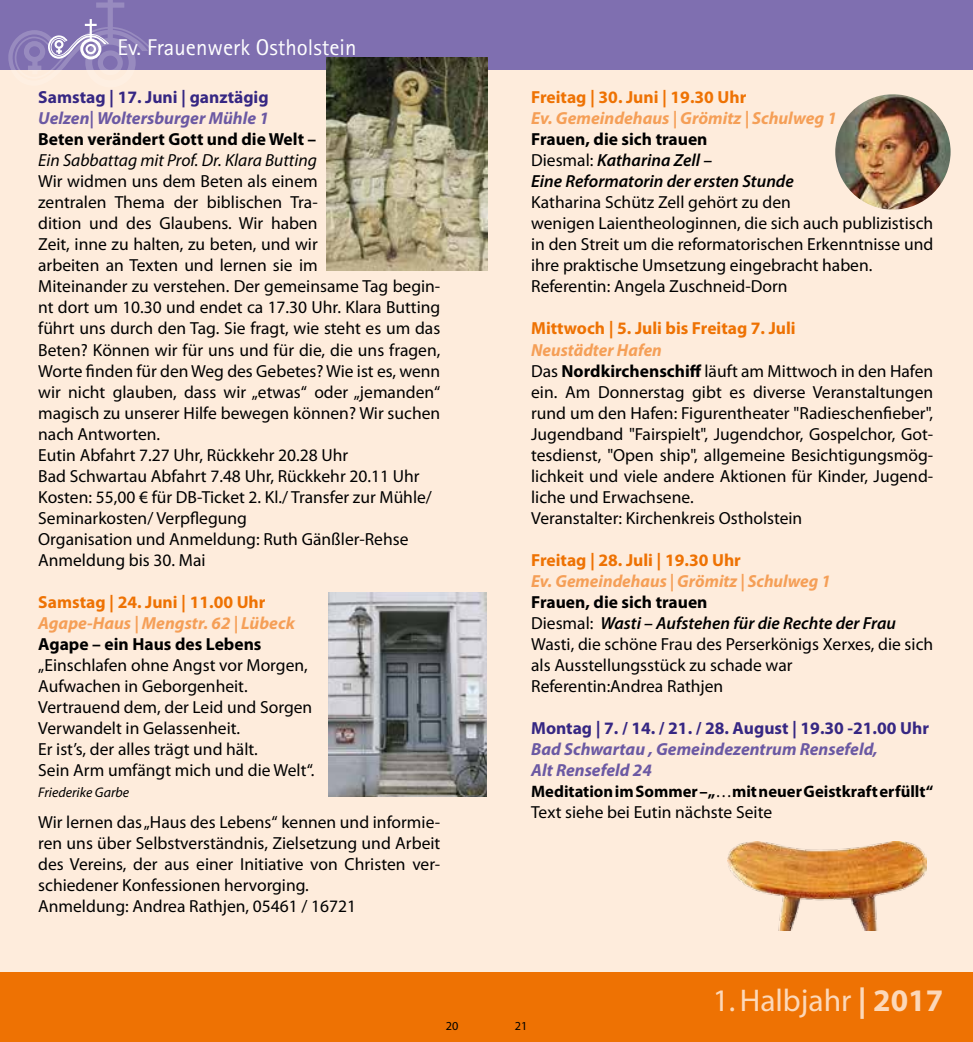
<style>
.page{position:relative;width:973px;height:1042px;background:#fff}
.page>*{position:absolute;margin:0;border:0;box-sizing:border-box;transform-origin:0 0}
.t1{font:31.5px "Myriad";color:#fcd8b9}
.t2{font:22.75px "Rotis Sans Serif";color:#fff}
.t3{font:17.5px/21px "Myriad Pro";color:#000}
.t4{font:700 17.5px "Myriad Pro";color:#ee7203}
.t5{font:italic 700 17.5px "Myriad Pro";color:#f59f57}
.t6{font:italic 700 17.5px/21px "Myriad Pro";color:#6b59a3}
.t7{font:italic 600 17.5px/21px "Myriad Pro";color:#000}
.t8{font:700 17.5px "Myriad Pro";color:#362783}
.t9{font:700 17.5px "Myriad Pro";color:#000}
.t10{font:italic 17.5px "Myriad Pro";color:#000}
.t11{font:700 16.62px "Myriad Pro";color:#000}
.t12{font:italic 14px "Myriad Pro";color:#000}
.t13{font:12.25px "Myriad";color:#000}
.s1{font-weight:700;font-style:normal}
.s2{font-weight:400;font-style:normal}
.s3{font-weight:700;font-style:italic;color:#f59f57}
.s4{font-weight:700}
.s5{font-weight:600;font-style:italic}
.s6{font-weight:400}
</style>
<div class="page">
<div style="left:0;top:0;width:486px;height:1042px;background:#feecdc"></div>
<div style="left:486px;top:0;width:486px;height:1040px;background:#feecdc"></div>
<div style="left:0;top:0;width:972px;height:69px;background:#7f6fb0"></div>
<div style="left:0;top:972px;width:972px;height:70px;background:#ee7203"></div>
<img style="left:327px;top:57px;width:160px;height:214px">
<img style="left:328px;top:593px;width:158px;height:203px">
<img style="left:835px;top:94px;width:115px;height:116px;border-radius:58px">
<img style="left:727px;top:841px;width:199px;height:89px">
<div style="left:108px;top:0;width:5px;height:39px;background:#988bbf"></div>
<div style="left:96px;top:2px;width:28px;height:6px;background:#988bbf"></div>
<hr style="left:90px;top:19px;width:2px;height:20px;background:#fff">
<svg style="left:6px;top:24px;width:148px;height:46px"></svg>
<h2 class="t2" style="left:117px;top:34px;width:240px">Ev. Frauenwerk Ostholstein</h2>
<p class="t8" style="left:38px;top:86px;width:232px">Samstag | 17. Juni | ganztägig</p>
<p class="t6" style="left:38px;top:107px;width:232px">Uelzen| Woltersburger Mühle 1</p>
<p class="t9" style="left:38px;top:128px;width:279px">Beten verändert Gott und die Welt –</p>
<p class="t10" style="left:38px;top:150px;width:280px">Ein Sabbattag mit Prof. Dr. Klara Butting</p>
<p class="t3" style="left:38px;top:171px;width:403px">Wir widmen uns dem Beten als einem<br>zentralen Thema der biblischen Tra-<br>dition und des Glaubens. Wir haben<br>Zeit, inne zu halten, zu beten, und wir<br>arbeiten an Texten und lernen sie im<br>Miteinander zu verstehen. Der gemeinsame Tag begin&shy;nt dort um 10.30 und endet ca 17.30 Uhr. Klara Butting führt uns durch den Tag. Sie fragt, wie steht es um das Beten? Können wir für uns und für die, die uns fragen, Worte finden für den Weg des Gebetes? Wie ist es, wenn wir nicht glauben, dass wir „etwas“ oder „jemanden“ magisch zu unserer Hilfe bewegen können? Wir suchen nach Antworten.<br>Eutin Abfahrt 7.27 Uhr, Rückkehr 20.28 Uhr<br>Bad Schwartau Abfahrt 7.48 Uhr, Rückkehr 20.11 Uhr Kosten: 55,00 € für DB-Ticket 2. Kl./ Transfer zur Mühle/ Seminarkosten/ Verpflegung<br>Organisation und Anmeldung: Ruth Gänßler-Rehse Anmeldung bis 30. Mai</p>
<p class="t4" style="left:38px;top:590px;width:229px">Samstag | 24. Juni | 11.00 Uhr</p>
<p class="t5" style="left:38px;top:611px;width:258px">Agape-Haus | Mengstr. 62 | Lübeck</p>
<p class="t9" style="left:38px;top:632px;width:225px">Agape – ein Haus des Lebens</p>
<p class="t3" style="left:38px;top:654px;width:277px">„Einschlafen ohne Angst vor Morgen, Aufwachen in Geborgenheit.<br>Vertrauend dem, der Leid und Sorgen Verwandelt in Gelassenheit.<br>Er ist’s, der alles trägt und hält.<br>Sein Arm umfängt mich und die Welt“.</p>
<p class="t12" style="left:38px;top:783px;width:92px">Friederike Garbe</p>
<p class="t3" style="left:38px;top:811px;width:403px">Wir lernen das „Haus des Lebens“ kennen und informie&shy;ren uns über Selbstverständnis, Zielsetzung und Arbeit des Vereins, der aus einer Initiative von Christen ver&shy;schiedener Konfessionen hervorging.<br>Anmeldung: Andrea Rathjen, 05461 / 16721</p>
<p class="t4" style="left:531px;top:86px;width:217px">Freitag | 30. Juni | 19.30 Uhr</p>
<p class="t5" style="left:531px;top:107px;width:307px">Ev. Gemeindehaus | Grömitz | Schulweg 1</p>
<p class="t7" style="left:531px;top:129px;width:264px"><span class="s1">Frauen, die sich trauen<br></span><span class="s2">Diesmal:</span> Katharina Zell –<br>Eine Reformatorin der ersten Stunde</p>
<p class="t3" style="left:531px;top:192px;width:403px">Katharina Schütz Zell gehört zu den<br>wenigen Laientheologinnen, die sich auch publizistisch in den Streit um die reformatorischen Erkenntnisse und ihre praktische Umsetzung eingebracht haben.<br>Referentin: Angela Zuschneid-Dorn</p>
<p class="t4" style="left:531px;top:317px;width:266px">Mittwoch | 5. Juli bis Freitag 7. Juli</p>
<p class="t3" style="left:531px;top:339px;width:403px"><span class="s3">Neustädter Hafen<br></span>Das <span class="s4">Nordkirchenschiff</span> läuft am Mittwoch in den Hafen ein. Am Donnerstag gibt es diverse Veranstaltungen rund um den Hafen: Figurentheater "Radieschenfieber", Jugendband "Fairspielt", Jugendchor, Gospelchor, Got&shy;tesdienst, "Open ship", allgemeine Besichtigungsmög&shy;lichkeit und viele andere Aktionen für Kinder, Jugend&shy;liche und Erwachsene.<br>Veranstalter: Kirchenkreis Ostholstein</p>
<p class="t4" style="left:531px;top:548px;width:211px">Freitag | 28. Juli | 19.30 Uhr</p>
<p class="t5" style="left:531px;top:569px;width:301px">Ev. Gemeindehaus | Grömitz | Schulweg 1</p>
<p class="t3" style="left:531px;top:591px;width:403px"><span class="s4">Frauen, die sich trauen<br></span>Diesmal: <span class="s5">Wasti – Aufstehen für die Rechte der Frau </span>Wasti, die schöne Frau des Perserkönigs Xerxes, die sich als Ausstellungsstück zu schade war<br>Referentin:Andrea Rathjen</p>
<p class="t8" style="left:531px;top:716px;width:399px">Montag | 7. / 14. / 21. / 28. August | 19.30 -21.00 Uhr</p>
<p class="t6" style="left:531px;top:737px;width:348px">Bad Schwartau , Gemeindezentrum Rensefeld,<br>Alt Rensefeld 24</p>
<p class="t11" style="left:531px;top:780px;width:403px">Meditation im Sommer – „<span class="s6">…</span>mit neuer Geistkraft erfüllt“</p>
<p class="t3" style="left:531px;top:801px;width:242px">Text siehe bei Eutin nächste Seite</p>
<h1 class="t1" style="left:712px;top:985px;width:232px">1. Halbjahr <span class="s4">| 2017</span></h1>
<p class="t13" style="left:446px;top:1019px;width:14px">20</p>
<p class="t13" style="left:514px;top:1019px;width:14px">21</p>
</div>
